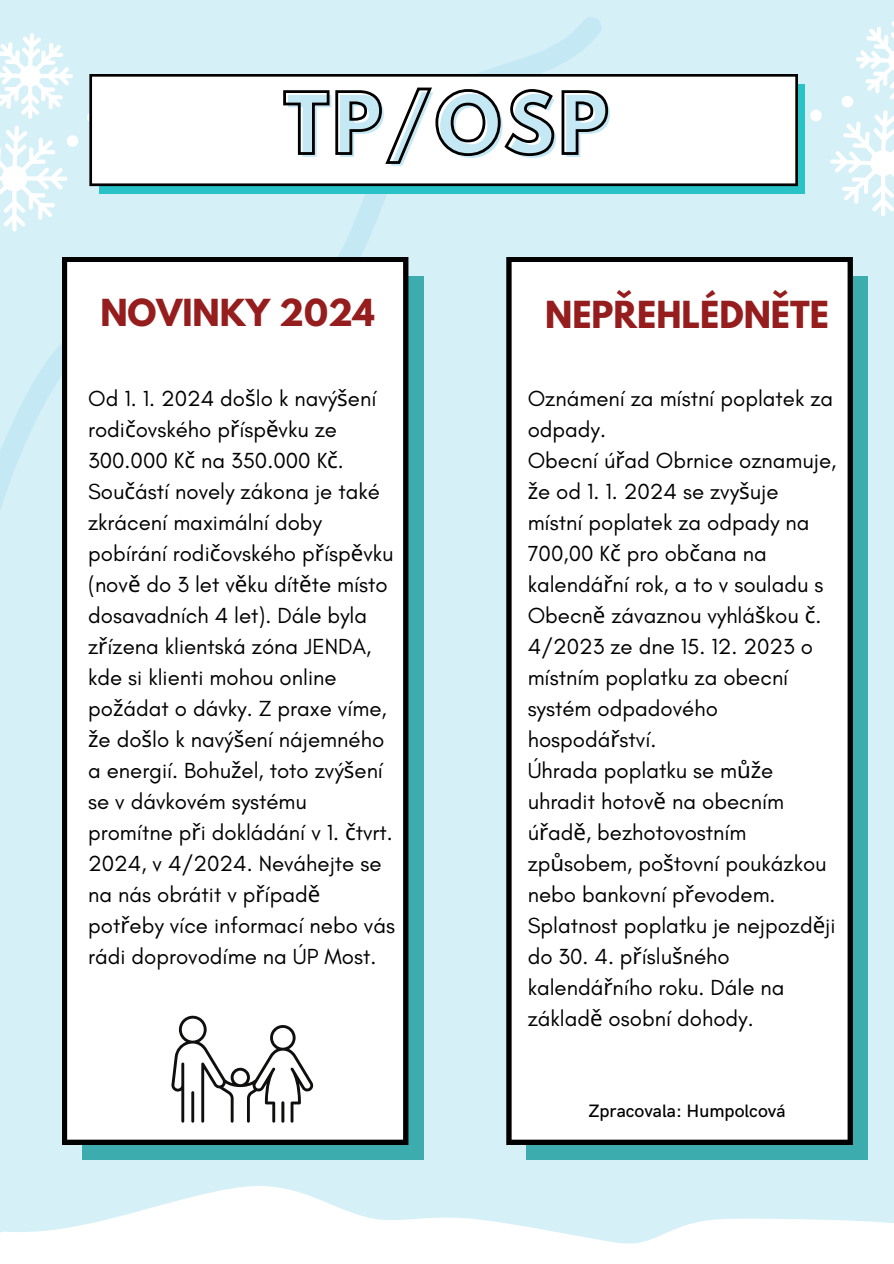
<style>
.page{position:relative;width:894px;height:1264px;background:#fff}
.page>*{position:absolute;margin:0;border:0;box-sizing:border-box;transform-origin:0 0}
.t1{font:700 75px "League Spartan";color:#c5e9f4}
.t2{font:700 33px "League Spartan";color:#961d1d}
.t3{font:22.2px/31px "Glacial Indifference";color:#000}
.t4{font:500 18px "HK Grotesk";color:#000}
.s1{font-family:"Noto Sans"}
</style>
<div class="page">
<div style="left:0;top:0;width:893px;height:1263px;background:#d6f0f8"></div>
<svg style="left:0;top:17px;width:602px;height:608px"></svg>
<div style="left:82px;top:277px;width:341px;height:882px;background:#3cacae"></div>
<div style="left:62px;top:257px;width:346px;height:887px;background:#fff"></div>
<div style="left:99px;top:84px;width:706px;height:110px;background:#29c2c7"></div>
<svg style="left:89px;top:74px;width:708px;height:112px;background:#eaeaeb"></svg>
<div style="left:526px;top:277px;width:341px;height:882px;background:#3cacae"></div>
<div style="left:506px;top:257px;width:346px;height:887px;background:#fff"></div>
<svg style="left:171px;top:1015px;width:143px;height:107px;background:#d7d7d7"></svg>
<svg style="left:810px;top:14px;width:84px;height:207px"></svg>
<svg style="left:0;top:1186px;width:893px;height:70px;fill:#fff"></svg>
<div style="left:0;top:1256px;width:893px;height:7px;background:#fff"></div>
<svg style="left:282px;top:85px;width:327px;height:80px;background:#d6d6d6"></svg>
<h1 class="t1" style="left:287px;top:89px;width:326px">TP/OSP</h1>
<p class="t2" style="left:100px;top:296px;width:276px">NOVINKY 2024</p>
<p class="t3" style="left:88px;top:382px;width:308px">Od 1. 1. 2024 do<span class="s1">š</span>lo k navý<span class="s1">š</span>ení rodi<span class="s1">č</span>ovského p<span class="s1">ř</span>ísp<span class="s1">ě</span>vku ze<br>300.000 K<span class="s1">č</span> na 350.000 K<span class="s1">č</span>.<br>Sou<span class="s1">č</span>ástí novely zákona je také zkrácení maximální doby pobírání rodi<span class="s1">č</span>ovského p<span class="s1">ř</span>ísp<span class="s1">ě</span>vku (nov<span class="s1">ě</span> do 3 let v<span class="s1">ě</span>ku dít<span class="s1">ě</span>te místo dosavadních 4 let). Dále byla z<span class="s1">ř</span>ízena klientská zóna JENDA, kde si klienti mohou online po<span class="s1">ž</span>ádat o dávky. Z praxe víme, <span class="s1">ž</span>e do<span class="s1">š</span>lo k navý<span class="s1">š</span>ení nájemného a energií. Bohu<span class="s1">ž</span>el, toto zvý<span class="s1">š</span>ení se v dávkovém systému promítne p<span class="s1">ř</span>i dokládání v 1. <span class="s1">č</span>tvrt.<br>2024, v 4/2024. Neváhejte se na nás obrátit v p<span class="s1">ř</span>ípad<span class="s1">ě </span>pot<span class="s1">ř</span>eby více informací nebo vás rádi doprovodíme na ÚP Most.</p>
<p class="t2" style="left:545px;top:298px;width:285px">NEPŘEHLÉDNĚTE</p>
<h2 class="t3" style="left:527px;top:382px;width:310px">Oznámení za místní poplatek za odpady.<br>Obecní ú<span class="s1">ř</span>ad Obrnice oznamuje, <span class="s1">ž</span>e od 1. 1. 2024 se zvy<span class="s1">š</span>uje místní poplatek za odpady na<br>700,00 K<span class="s1">č</span> pro ob<span class="s1">č</span>ana na kalendá<span class="s1">ř</span>ní rok, a to v souladu s<br>Obecn<span class="s1">ě</span> závaznou vyhlá<span class="s1">š</span>kou <span class="s1">č</span>.<br>4/2023 ze dne 15. 12. 2023 o místním poplatku za obecní systém odpadového hospodá<span class="s1">ř</span>ství.<br>Úhrada poplatku se m<span class="s1">ůž</span>e uhradit hotov<span class="s1">ě</span> na obecním ú<span class="s1">ř</span>ad<span class="s1">ě</span>, bezhotovostním zp<span class="s1">ů</span>sobem, po<span class="s1">š</span>tovní poukázkou nebo bankovní p<span class="s1">ř</span>evodem.<br>Splatnost poplatku je nejpozd<span class="s1">ě</span>ji do 30. 4. p<span class="s1">ř</span>íslu<span class="s1">š</span>ného kalendá<span class="s1">ř</span>ního roku. Dále na základ<span class="s1">ě</span> osobní dohody.</h2>
<h3 class="t4" style="left:588px;top:1100px;width:199px">Zpracovala: Humpolcová</h3>
</div>
